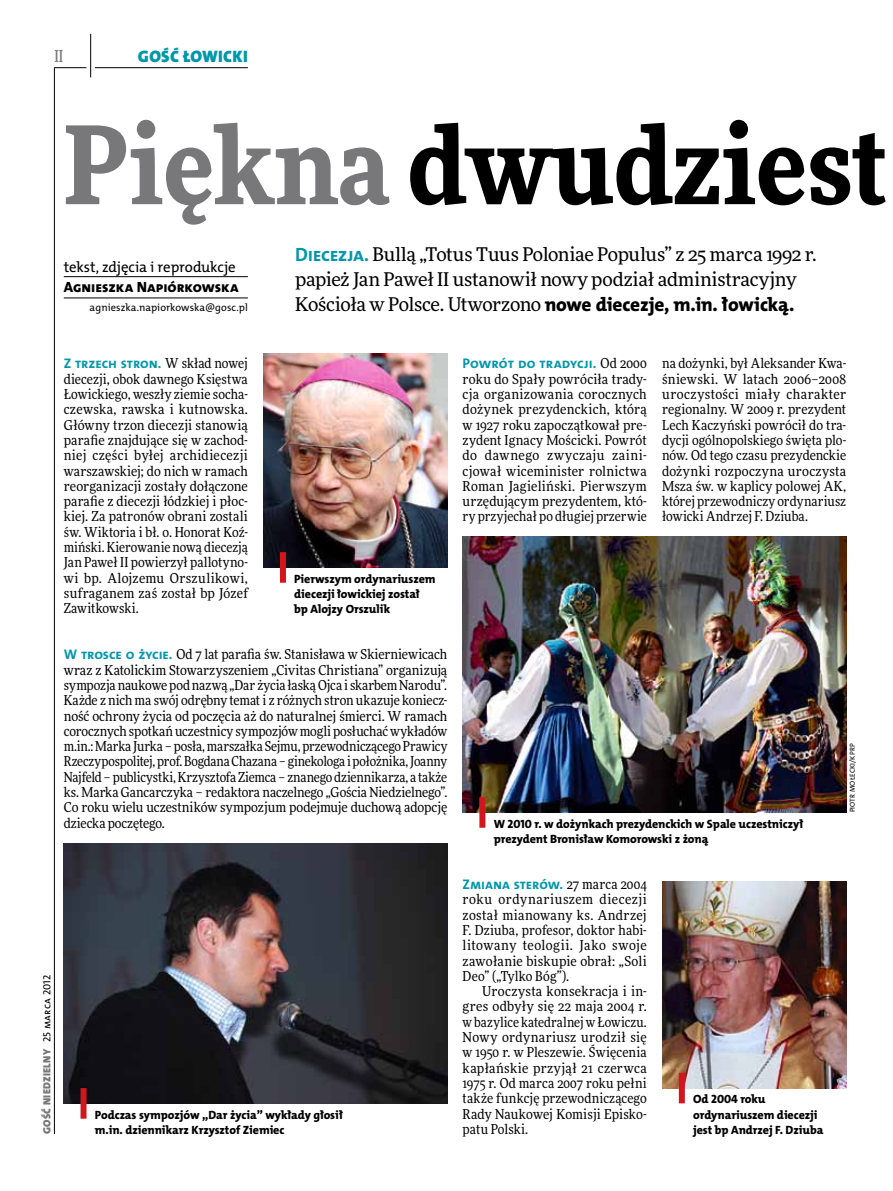
<style>
.page{position:relative;width:893px;height:1191px;background:#fff}
.page>*{position:absolute;margin:0;border:0;box-sizing:border-box;transform-origin:0 0}
.t1{font:900 108px "Freeday Narrow";color:#000}
.t2{font:19.35px "The Mix HP8 Ex Bld";letter-spacing:-.01em;color:#000}
.t3{font:18.9px/24.9px "Freeday News";letter-spacing:-.015em;color:#000}
.t4{font:16.65px "The Mix HP9 Blk";letter-spacing:.02em;color:#0096aa}
.t5{font:500 16.5px "Freeday Narrow";color:#787779;scale:.9 1}
.t6{font:14.85px "The Mix HP5 Plain";letter-spacing:-.01em;color:#000}
.t7{font:14.85px "The Mix HP8 Ex Bld";color:#000}
.t8{font:13.95px "The Mix HP7 Bld";letter-spacing:-.005em;color:#0096aa}
.t9{font:13.65px/15.3px "Freeday Narrow News";letter-spacing:.005em;color:#000;text-align:justify}
.t10{font:12px/15.3px "The Mix HP8 Ex Bld";letter-spacing:-.005em;color:#000}
.t11{font:10.5px "The Mix HP5 Plain";color:#000}
.t12{font:10.5px "The Mix HP9 Blk";letter-spacing:.025em;color:#787779}
.t13{font:7.2px "The Mix HP5 Plain";letter-spacing:.015em;color:#000}
.s1{color:#787779}
.s2{font-family:"The Mix HP7 Bld";font-size:19.35px;color:#0096aa}
.s3{font-family:"Freeday News";font-size:18.9px}
.s4{font-family:"Freeday Narrow News";font-size:13.65px;color:#000}
.s5{font-family:"The Mix HP7 Bld";font-size:13.95px;color:#0096aa}
.s6{font-family:"The Mix HP5 Plain";color:#000}
</style>
<div class="page">
<hr style="left:54px;top:67px;width:1px;height:1067px;background:#000">
<hr style="left:90px;top:34px;width:1px;height:43px;background:#000">
<hr style="left:54px;top:67px;width:32px;height:1px;background:#000">
<hr style="left:95px;top:67px;width:153px;height:1px;background:#000">
<hr style="left:64px;top:276px;width:184px;height:1px;background:#000">
<hr style="left:64px;top:298px;width:184px;height:1px;background:#000">
<img style="left:263px;top:353px;width:184px;height:214px">
<div style="left:280px;top:552px;width:6px;height:31px;background:#d3151f"></div>
<img style="left:64px;top:843px;width:383px;height:260px">
<div style="left:81px;top:1088px;width:6px;height:30px;background:#d3151f"></div>
<img style="left:662px;top:881px;width:184px;height:207px">
<div style="left:679px;top:1072px;width:6px;height:31px;background:#d3151f"></div>
<img style="left:463px;top:537px;width:383px;height:275px">
<div style="left:479px;top:797px;width:6px;height:30px;background:#d3151f"></div>
<p class="t5" style="left:54px;top:46px;width:11px">II</p>
<p class="t4" style="left:138px;top:46px;width:111px">GOŚĆ ŁOWICKI</p>
<h1 class="t1" style="left:64px;top:95px;width:825px"><span class="s1">Piękna</span> dwudziest</h1>
<h3 class="t3" style="left:295px;top:241px;width:523px"><span class="s2">Diecezja.</span> Bullą „Totus Tuus Poloniae Populus” z 25 marca 1992 r. papież Jan Paweł II ustanowił nowy podział administracyjny</h3>
<h2 class="t2" style="left:295px;top:292px;width:501px"><span class="s3">Kościoła w Polsce. Utworzono</span> nowe diecezje, m.in. łowicką.</h2>
<p class="t6" style="left:64px;top:257px;width:173px">tekst, zdjęcia i reprodukcje</p>
<p class="t7" style="left:64px;top:277px;width:176px">Agnieszka Napiórkowska</p>
<p class="t11" style="left:90px;top:301px;width:160px">agnieszka.napiorkowska@gosc.pl</p>
<p class="t8" style="left:64px;top:355px;width:186px">Z trzech stron. <span class="s4">W skład nowej</span></p>
<p class="t9" style="left:64px;top:371px;width:186px">diecezji, obok dawnego Księstwa Łowickiego, weszły ziemie socha&shy;czewska, rawska i kutnowska.<br>Główny trzon diecezji stanowią parafie znajdujące się w zachod&shy;niej części byłej archidiecezji warszawskiej; do nich w ramach reorganizacji zostały dołączone parafie z diecezji łódzkiej i płoc&shy;kiej. Za patronów obrani zostali św. Wiktoria i bł. o. Honorat Koź&shy;miński. Kierowanie nową diecezją Jan Paweł II powierzył pallotyno&shy;wi bp. Alojzemu Orszulikowi, sufraganem zaś został bp Józef Zawitkowski.</p>
<p class="t10" style="left:294px;top:571px;width:143px">Pierwszym ordynariuszem diecezji łowickiej został bp Alojzy Orszulik</p>
<p class="t9" style="left:64px;top:646px;width:385px"><span class="s5">W trosce o życie.</span> Od 7 lat parafia św. Stanisława w Skierniewicach wraz z Katolickim Stowarzyszeniem „Civitas Christiana” organizują sympozja naukowe pod nazwą „Dar życia łaską Ojca i skarbem Narodu”.<br>Każde z nich ma swój odrębny temat i z różnych stron ukazuje koniecz&shy;ność ochrony życia od poczęcia aż do naturalnej śmierci. W ramach corocznych spotkań uczestnicy sympozjów mogli posłuchać wykładów m.in.: Marka Jurka – posła, marszałka Sejmu, przewodniczącego Prawicy Rzeczypospolitej, prof. Bogdana Chazana – ginekologa i położnika, Joanny Najfeld – publicystki, Krzysztofa Ziemca – znanego dziennikarza, a także ks. Marka Gancarczyka – redaktora naczelnego „Gościa Niedzielnego”.<br>Co roku wielu uczestników sympozjum podejmuje duchową adopcję dziecka poczętego.</p>
<p class="t12" style="left:40px;top:1134px;width:161px;rotate:-90deg">GOŚĆ NIEDZIELNY <span class="s6">25 marca 2012</span></p>
<p class="t10" style="left:95px;top:1107px;width:250px">Podczas sympozjów „Dar życia” wykłady głosił m.in. dziennikarz Krzysztof Ziemiec</p>
<p class="t8" style="left:463px;top:355px;width:186px">Powrót do tradycji. <span class="s4">Od 2000</span></p>
<p class="t9" style="left:463px;top:371px;width:186px">roku do Spały powróciła trady&shy;cja organizowania corocznych dożynek prezydenckich, którą w 1927 roku zapoczątkował pre&shy;zydent Ignacy Mościcki. Powrót do dawnego zwyczaju zaini&shy;cjował wiceminister rolnictwa Roman Jagieliński. Pierwszym urzędującym prezydentem, któ&shy;ry przyjechał po długiej przerwie</p>
<p class="t9" style="left:662px;top:356px;width:186px">na dożynki, był Aleksander Kwa&shy;śniewski. W latach 2006–2008 uroczystości miały charakter regionalny. W 2009 r. prezydent Lech Kaczyński powrócił do tra&shy;dycji ogólnopolskiego święta plo&shy;nów. Od tego czasu prezydenckie dożynki rozpoczyna uroczysta Msza św. w kaplicy polowej AK, której przewodniczy ordynariusz łowicki Andrzej F. Dziuba.</p>
<p class="t13" style="left:848px;top:812px;width:70px;rotate:-90deg">Piotr Mołecki/KPRP</p>
<p class="t10" style="left:494px;top:816px;width:311px">W 2010 r. w dożynkach prezydenckich w Spale uczestniczył prezydent Bronisław Komorowski z żoną</p>
<p class="t8" style="left:463px;top:875px;width:186px">Zmiana sterów. <span class="s4">27 marca 2004</span></p>
<p class="t9" style="left:463px;top:891px;width:186px">roku ordynariuszem diecezji został mianowany ks. Andrzej F. Dziuba, profesor, doktor habi&shy;litowany teologii. Jako swoje zawołanie biskupie obrał: „Soli Deo” („Tylko Bóg”).</p>
<p class="t9" style="left:463px;top:983px;width:186px;text-indent:20px">Uroczysta konsekracja i in&shy;gres odbyły się 22 maja 2004 r. w bazylice katedralnej w Łowiczu.<br>Nowy ordynariusz urodził się w 1950 r. w Pleszewie. Święcenia kapłańskie przyjął 21 czerwca 1975 r. Od marca 2007 roku pełni także funkcję przewodniczącego Rady Naukowej Komisji Episko&shy;patu Polski.</p>
<p class="t10" style="left:693px;top:1091px;width:132px">Od 2004 roku ordynariuszem diecezji jest bp Andrzej F. Dziuba</p>
</div>
